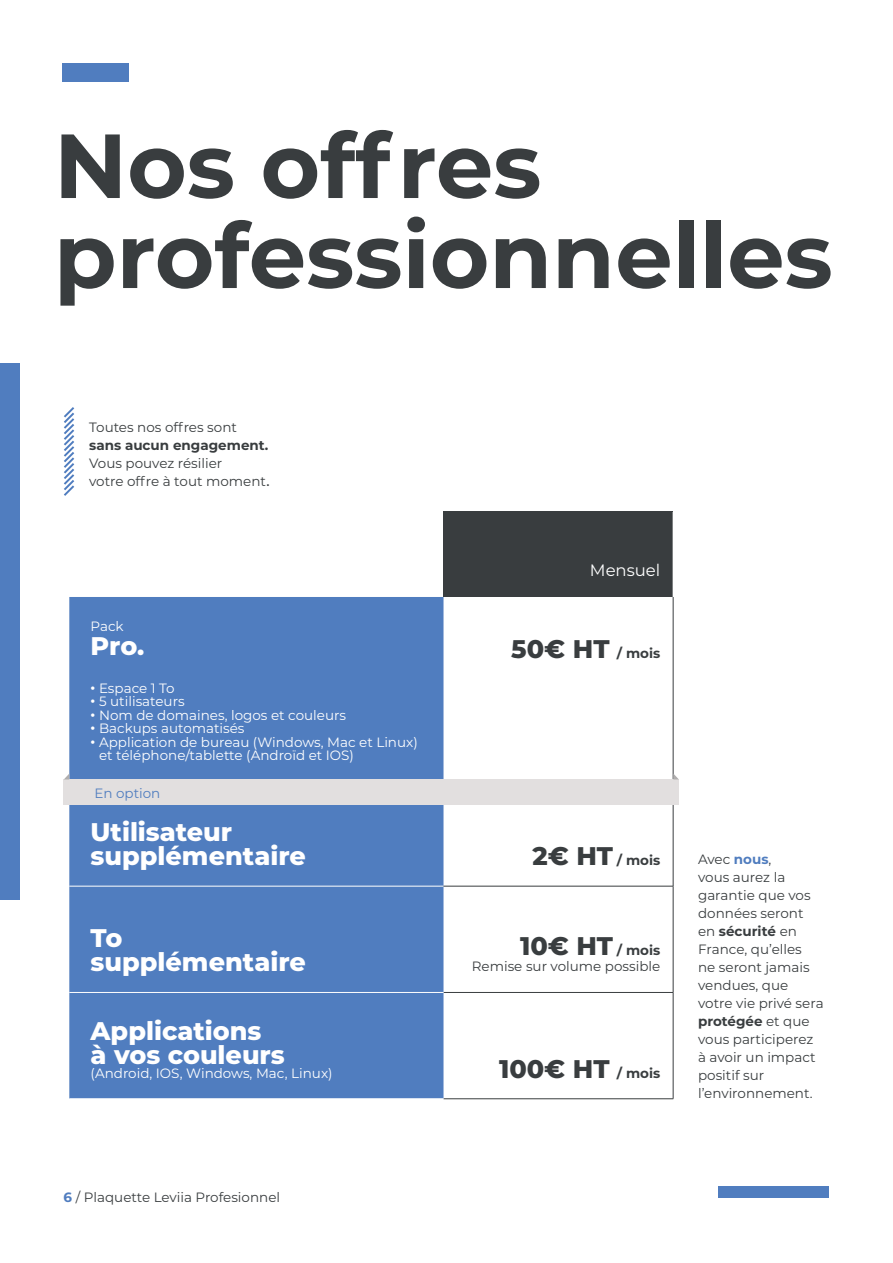
<style>
.page{position:relative;width:893px;height:1263px;background:#fff}
.page>*{position:absolute;margin:0;border:0;box-sizing:border-box;transform-origin:0 0}
.Titres{font:700 90.75px/90px "Montserrat";color:#393d3f}
.t1{font:800 25.5px/24px "Montserrat";color:#fff}
.t2{font:800 25.5px "Montserrat";color:#393d3f}
.t3{font:16.5px "Montserrat";color:#fff}
.Corps_de_texte{font:13.5px/18px "Montserrat";color:#393d3f}
.t4{font:13.5px "Montserrat";color:#fff}
.t5{font:700 13.5px "Montserrat";color:#393d3f}
.t6{font:13.5px "Montserrat";color:#507dbf}
.s1{font-weight:700}
.s2{font-size:18px}
.s3{font-family:"Arial"}
.s4{font-family:"Arial";color:#507dbf}
.s5{font-weight:700;font-size:13.5px}
.s6{font-weight:800;font-size:25.5px}
.s7{font-weight:700;color:#507dbf}
</style>
<div class="page">
<div style="left:0;top:363px;width:20px;height:536px;background:#507dbf"></div>
<div style="left:63px;top:64px;width:66px;height:18px;background:#507dbf"></div>
<div style="left:443px;top:512px;width:230px;height:85px;background:#393d3f"></div>
<div style="left:69px;top:597px;width:374px;height:501px;background:#507dbf"></div>
<hr style="left:443px;top:992px;width:230px;height:1px;background:#393d3f">
<hr style="left:443px;top:1098px;width:230px;height:1px;background:#393d3f">
<hr style="left:69px;top:886px;width:374px;height:1px;background:#fff">
<hr style="left:69px;top:992px;width:374px;height:1px;background:#fff">
<hr style="left:673px;top:597px;width:1px;height:183px;background:#393d3f">
<hr style="left:673px;top:886px;width:1px;height:106px;background:#393d3f">
<hr style="left:673px;top:993px;width:1px;height:105px;background:#393d3f">
<hr style="left:443px;top:886px;width:230px;height:1px;background:#393d3f">
<hr style="left:673px;top:780px;width:1px;height:106px;background:#393d3f">
<div style="left:64px;top:779px;width:615px;height:26px;background:#e2dfdf"></div>
<svg style="left:673px;top:773px;width:5px;height:6px"></svg>
<svg style="left:64px;top:774px;width:5px;height:5px"></svg>
<div style="left:719px;top:1186px;width:110px;height:11px;background:#507dbf"></div>
<svg style="left:64px;top:407px;width:11px;height:89px"></svg>
<p class="Titres" style="left:54px;top:116px;width:780px">Nos offres professionnelles</p>
<p class="Corps_de_texte" style="left:89px;top:418px;width:182px">Toutes nos offres sont <span class="s1">sans aucun engagement.<br></span>Vous pouvez résilier<br>votre offre à tout moment<span class="s2">.</span></p>
<p class="t4" style="left:91px;top:617px;width:35px">Pack</p>
<p class="t1" style="left:91px;top:633px;width:55px">Pro.</p>
<p class="t4" style="left:91px;top:679px;width:86px"><span class="s3">•</span> Espace 1 To</p>
<p class="t4" style="left:91px;top:692px;width:96px"><span class="s3">•</span> 5 utilisateurs</p>
<p class="t4" style="left:91px;top:706px;width:257px"><span class="s3">•</span> Nom de domaines, logos et couleurs</p>
<p class="t4" style="left:91px;top:719px;width:155px"><span class="s3">•</span> Backups automatisés</p>
<p class="t4" style="left:91px;top:733px;width:329px"><span class="s3">•</span> Application de bureau (Windows, Mac et Linux)</p>
<p class="t4" style="left:91px;top:746px;width:265px"><span class="s4">•</span> et téléphone/tablette (Androïd et IOS)</p>
<p class="t6" style="left:94px;top:784px;width:68px">En option</p>
<p class="t1" style="left:91px;top:818px;width:217px">Utilisateur supplémentaire</p>
<p class="t3" style="left:590px;top:558px;width:72px">Mensuel</p>
<p class="t2" style="left:511px;top:630px;width:151px">50€ HT <span class="s5">/ mois</span></p>
<p class="t5" style="left:533px;top:850px;width:129px"><span class="s6">2€ HT</span> / mois</p>
<p class="t1" style="left:91px;top:925px;width:217px">To supplémentaire</p>
<p class="t2" style="left:520px;top:927px;width:142px">10€ HT <span class="s5">/ mois</span></p>
<p class="Corps_de_texte" style="left:472px;top:957px;width:190px">Remise sur volume possible</p>
<p class="t1" style="left:91px;top:1017px;width:196px">Applications<br>à vos couleurs</p>
<p class="t4" style="left:91px;top:1063px;width:244px">(Android, IOS, Windows, Mac, Linux)</p>
<p class="t2" style="left:499px;top:1050px;width:163px">100€ HT <span class="s5">/ mois</span></p>
<p class="Corps_de_texte" style="left:64px;top:1188px;width:218px"><span class="s7">6</span> / Plaquette Leviia Profesionnel</p>
<p class="Corps_de_texte" style="left:698px;top:850px;width:127px">Avec <span class="s7">nous</span>,<br>vous aurez la garantie que vos données seront en <span class="s1">sécurité</span> en<br>France, qu’elles<br>ne seront jamais vendues, que votre vie privé sera <span class="s1">protégée</span> et que vous participerez à avoir un impact positif sur l’environnement.</p>
</div>
